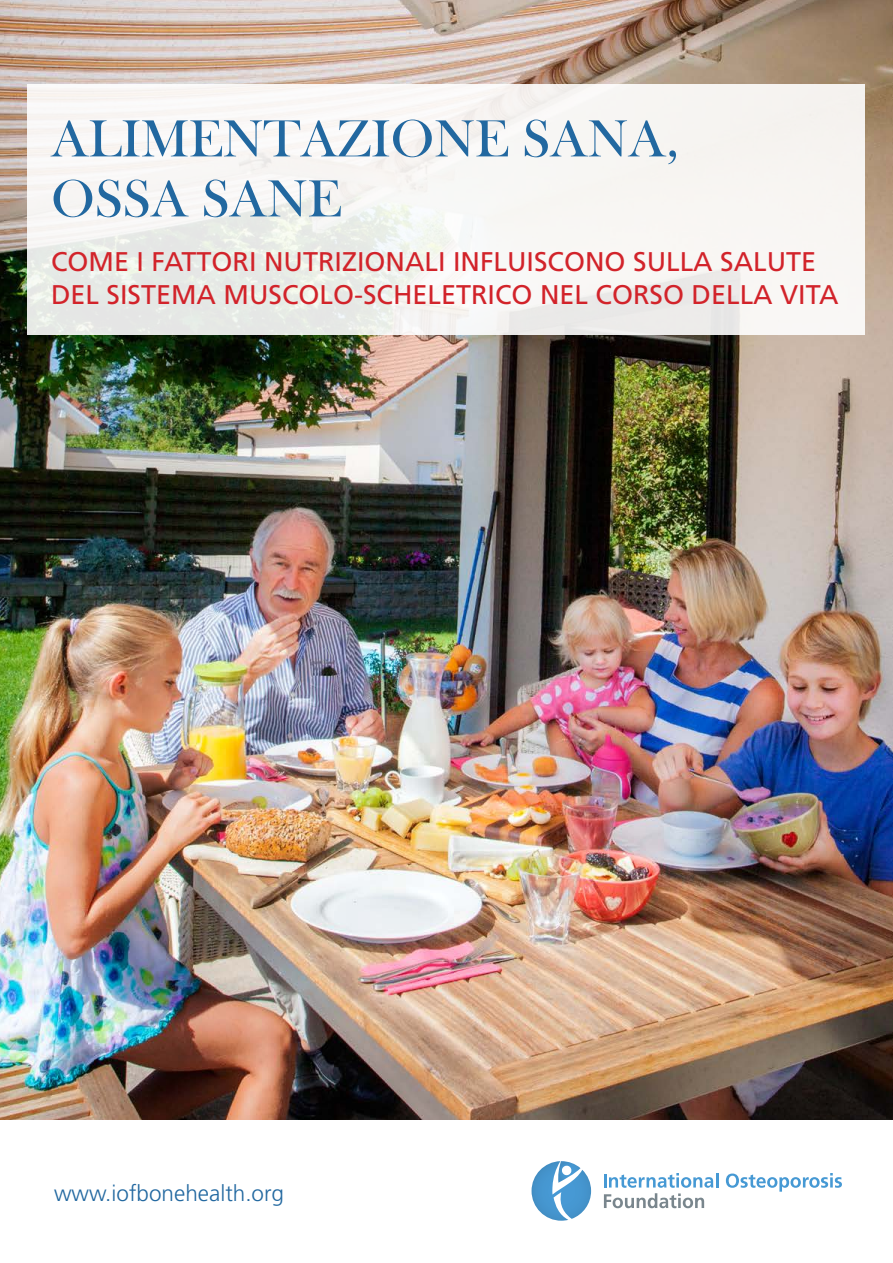
<style>
.page{position:relative;width:893px;height:1263px;background:#fff}
.page>*{position:absolute;margin:0;border:0;box-sizing:border-box;transform-origin:0 0}
.t1{font:54px/60px "Bask Old Face";color:#2268a0}
.t2{font:27px/33px "Frutiger LT Std";color:#d2232a}
.t3{font:300 22.5px "Frutiger LT Std";color:#2268a0}
</style>
<div class="page">
<img style="left:0;top:0;width:893px;height:1120px">
<div style="left:27px;top:84px;width:837px;height:250px;background:linear-gradient(to right,#f1f2ef,#f7f5f3)"></div>
<svg style="left:726px;top:1173px;width:116px;height:19px"></svg>
<svg style="left:604px;top:1173px;width:114px;height:35px"></svg>
<svg style="left:531px;top:1161px;width:60px;height:60px"></svg>
<h1 class="t1" style="left:51px;top:110px;width:629px">ALIMENTAZIONE SANA,<br>OSSA SANE</h1>
<p class="t2" style="left:51px;top:245px;width:789px">COME I FATTORI NUTRIZIONALI INFLUISCONO SULLA SALUTE<br>DEL SISTEMA MUSCOLO-SCHELETRICO NEL CORSO DELLA VITA</p>
<p class="t3" style="left:54px;top:1180px;width:232px">www.iofbonehealth.org</p>
</div>
